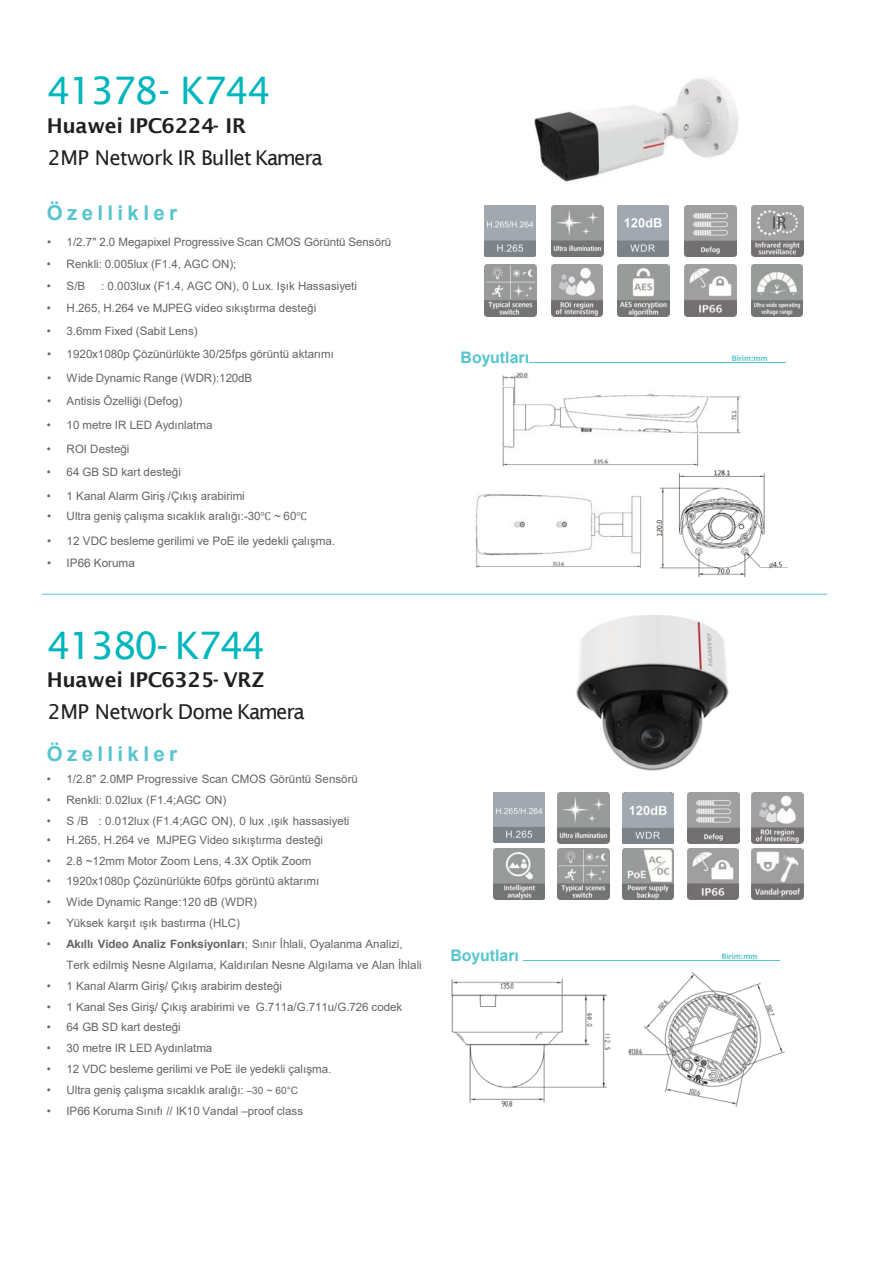
<style>
.page{position:relative;width:893px;height:1263px;background:#fff}
.page>*{position:absolute;margin:0;border:0;box-sizing:border-box;transform-origin:0 0}
.t1{font:37.95px "Lucida Sans";letter-spacing:-.055em;color:#00b6bd}
.t2{font:20.55px "Lucida Sans";letter-spacing:-.04em;color:#231f20}
.t3{font:600 20.4px "Lucida Sans";letter-spacing:-.015em;color:#231f20}
.t4{font:20.4px "Lucida Sans";letter-spacing:-.04em;color:#231f20}
.t5{font:700 20.4px "Arial";letter-spacing:.215em;color:#56c5d0}
.t6{font:700 15.9px "Arial";color:#56c5d0}
.t7{font:11.7px "Arial";letter-spacing:-.005em;color:#636466}
.t8{font:11.55px/21px "Arial";color:#636466}
.t9{font:700 8.7px "Calibri";letter-spacing:-.01em;color:#56c5d0}
.s1{font-family:"Cambria Math"}
.s2{font-weight:700}
.s3{font-size:10.2px}
</style>
<div class="page">
<img style="left:684px;top:265px;width:52px;height:52px">
<img style="left:551px;top:265px;width:52px;height:51px">
<img style="left:618px;top:265px;width:51px;height:51px">
<img style="left:485px;top:265px;width:51px;height:51px">
<img style="left:751px;top:265px;width:51px;height:51px">
<img style="left:685px;top:205px;width:51px;height:52px">
<img style="left:552px;top:205px;width:51px;height:52px">
<img style="left:752px;top:205px;width:51px;height:52px">
<img style="left:484px;top:205px;width:51px;height:52px">
<img style="left:617px;top:205px;width:51px;height:52px">
<img style="left:558px;top:849px;width:51px;height:50px">
<img style="left:493px;top:849px;width:52px;height:50px">
<img style="left:622px;top:849px;width:52px;height:50px">
<img style="left:687px;top:849px;width:52px;height:50px">
<img style="left:752px;top:849px;width:51px;height:50px">
<img style="left:687px;top:793px;width:52px;height:51px">
<img style="left:557px;top:793px;width:52px;height:51px">
<img style="left:752px;top:793px;width:51px;height:50px">
<img style="left:493px;top:792px;width:52px;height:51px">
<img style="left:622px;top:793px;width:52px;height:50px">
<hr style="left:530px;top:362px;width:256px;height:1px;background:#56c5d0">
<img style="left:502px;top:372px;width:239px;height:94px">
<img style="left:656px;top:470px;width:132px;height:108px">
<img style="left:475px;top:494px;width:167px;height:74px">
<hr style="left:523px;top:960px;width:256px;height:1px;background:#56c5d0">
<img style="left:451px;top:978px;width:160px;height:129px">
<img style="left:628px;top:972px;width:157px;height:135px">
<hr style="left:42px;top:594px;width:785px;height:1px;background:#56c5d0">
<img style="left:534px;top:78px;width:204px;height:104px">
<img style="left:576px;top:615px;width:153px;height:156px">
<h1 class="t1" style="left:47px;top:68px;width:226px">41378- K744</h1>
<h3 class="t3" style="left:47px;top:113px;width:201px">Huawei IPC6224- IR</h3>
<h3 class="t4" style="left:48px;top:145px;width:276px">2MP Network IR Bullet Kamera</h3>
<h3 class="t5" style="left:47px;top:202px;width:132px">Özellikler</h3>
<p class="t8" style="left:47px;top:232px;width:346px">• 1/2.7" 2.0 Megapixel Progressive Scan CMOS Görüntü Sensörü</p>
<p class="t8" style="left:47px;top:254px;width:191px">• Renkli: 0.005lux (F1.4, AGC ON);</p>
<p class="t8" style="left:47px;top:276px;width:40px">• S/B</p>
<p class="t8" style="left:101px;top:276px;width:257px">: 0.003lux (F1.4, AGC ON), 0 Lux. Işık Hassasiyeti</p>
<p class="t8" style="left:47px;top:298px;width:271px">• H.265, H.264 ve MJPEG video sıkıştırma desteği</p>
<p class="t8" style="left:47px;top:320px;width:152px">• 3.6mm Fixed (Sabit Lens)</p>
<p class="t8" style="left:47px;top:344px;width:288px">• 1920x1080p Çözünürlükte 30/25fps görüntü aktarımı</p>
<p class="t8" style="left:47px;top:367px;width:207px">• Wide Dynamic Range (WDR):120dB</p>
<p class="t8" style="left:47px;top:391px;width:137px">• Antisis Özelliği (Defog)</p>
<p class="t8" style="left:47px;top:415px;width:167px">• 10 metre IR LED Aydınlatma</p>
<p class="t8" style="left:47px;top:438px;width:84px">• ROI Desteği</p>
<p class="t8" style="left:47px;top:462px;width:136px">• 64 GB SD kart desteği</p>
<p class="t8" style="left:47px;top:485px;width:199px">• 1 Kanal Alarm Giriş /Çıkış arabirimi</p>
<p class="t8" style="left:47px;top:506px;width:261px">• Ultra geniş çalışma sıcaklık aralığı:-30<span class="s1">℃</span> ~ 60<span class="s1">℃</span></p>
<p class="t7" style="left:47px;top:534px;width:290px">• 12 VDC besleme gerilimi ve PoE ile yedekli çalışma.</p>
<p class="t7" style="left:47px;top:556px;width:89px">• IP66 Koruma</p>
<h1 class="t1" style="left:47px;top:622px;width:220px">41380- K744</h1>
<h3 class="t3" style="left:47px;top:668px;width:219px">Huawei IPC6325- VRZ</h3>
<h2 class="t2" style="left:48px;top:699px;width:258px">2MP Network Dome Kamera</h2>
<h3 class="t5" style="left:47px;top:742px;width:132px">Özellikler</h3>
<p class="t8" style="left:47px;top:769px;width:313px">• 1/2.8" 2.0MP Progressive Scan CMOS Görüntü Sensörü</p>
<p class="t8" style="left:47px;top:789px;width:181px">• Renkli: 0.02lux (F1.4;AGC ON)</p>
<p class="t8" style="left:47px;top:810px;width:304px">• S /B : 0.012lux (F1.4;AGC ON), 0 lux ,ışık hassasiyeti</p>
<p class="t8" style="left:47px;top:829px;width:278px">• H.265, H.264 ve MJPEG Video sıkıştırma desteği</p>
<p class="t8" style="left:47px;top:850px;width:266px">• 2.8 ~12mm Motor Zoom Lens, 4.3X Optik Zoom</p>
<p class="t8" style="left:47px;top:871px;width:274px">• 1920x1080p Çözünürlükte 60fps görüntü aktarımı</p>
<p class="t8" style="left:47px;top:892px;width:212px">• Wide Dynamic Range:120 dB (WDR)</p>
<p class="t8" style="left:47px;top:913px;width:195px">• Yüksek karşıt ışık bastırma (HLC)</p>
<p class="t8" style="left:66px;top:933px;width:357px;text-indent:-20px">• <span class="s2">Akıllı Video Analiz Fonksiyonları</span>; Sınır İhlali, Oyalanma Analizi,<br>Terk edilmiş Nesne Algılama, Kaldırılan Nesne Algılama ve Alan İhlali</p>
<p class="t8" style="left:47px;top:975px;width:237px">• 1 Kanal Alarm Giriş/ Çıkış arabirim desteği</p>
<p class="t8" style="left:47px;top:996px;width:357px">• 1 Kanal Ses Giriş/ Çıkış arabirimi ve G.711a/G.711u/G.726 codek</p>
<p class="t8" style="left:47px;top:1017px;width:135px">• 64 GB SD kart desteği</p>
<p class="t8" style="left:47px;top:1038px;width:167px">• 30 metre IR LED Aydınlatma</p>
<p class="t8" style="left:47px;top:1058px;width:286px">• 12 VDC besleme gerilimi ve PoE ile yedekli çalışma.</p>
<p class="t8" style="left:47px;top:1079px;width:253px">• Ultra geniş çalışma sıcaklık aralığı: <span class="s3">–30 ~ 60°C</span></p>
<p class="t8" style="left:47px;top:1100px;width:258px">• IP66 Koruma Sınıfı // IK10 Vandal –proof class</p>
<h3 class="t6" style="left:460px;top:349px;width:70px">Boyutları</h3>
<p class="t9" style="left:732px;top:355px;width:37px">Birim:mm</p>
<h3 class="t6" style="left:450px;top:947px;width:70px">Boyutları</h3>
<p class="t9" style="left:722px;top:953px;width:37px">Birim:mm</p>
</div>
